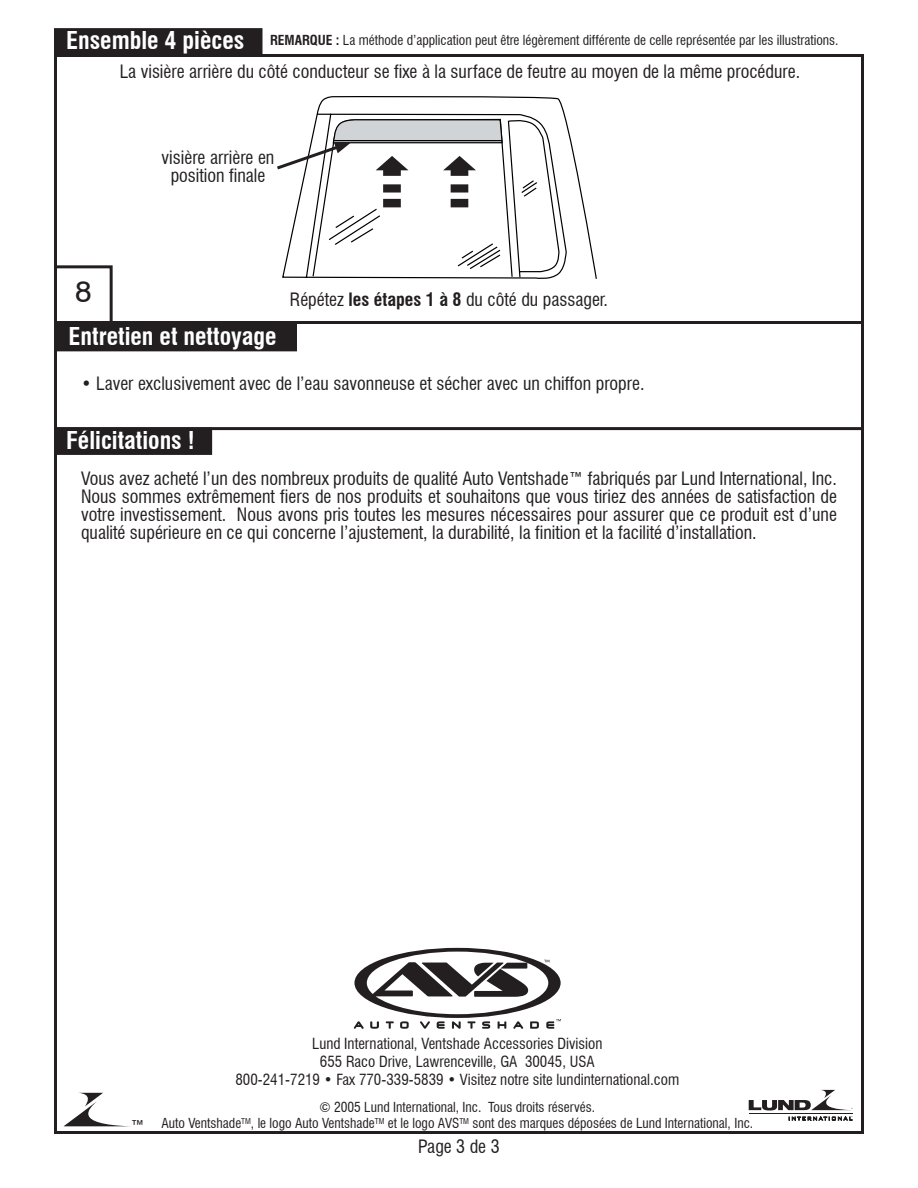
<style>
.page{position:relative;width:918px;height:1188px;background:#fff}
.page>*{position:absolute;margin:0;border:0;box-sizing:border-box;transform-origin:0 0}
.t1{font:30px "Swiss 721 BT";color:#231f20}
.t2{font:700 condensed 24px "Swiss 721 BT";color:#fff}
.t3{font:condensed 18px/18px "Swiss 721 BT";color:#231f20;text-align:justify}
.t4{font:condensed 15px/18px "Swiss 721 BT";color:#231f20;text-align:center}
.t5{font:condensed 13.5px/16.2px "Swiss 721 BT";color:#231f20;text-align:center}
.s1{font-weight:700;font-size:24px;color:#fff}
.s2{font-weight:700}
</style>
<div class="page">
<div style="left:55px;top:325px;width:241px;height:26px;background:#231f20"></div>
<div style="left:54px;top:324px;width:243px;height:27px;border:2px solid #231f20"></div>
<hr style="left:54px;top:427px;width:810px;height:3px;background:#231f20">
<div style="left:55px;top:428px;width:156px;height:26px;background:#231f20"></div>
<div style="left:54px;top:428px;width:158px;height:27px;border:2px solid #231f20"></div>
<svg style="left:354px;top:948px;width:207px;height:81px"></svg>
<svg style="left:64px;top:1093px;width:59px;height:33px"></svg>
<hr style="left:749px;top:1113px;width:103px;height:1px;background:#231f20">
<svg style="left:789px;top:1116px;width:63px;height:4px"></svg>
<svg style="left:749px;top:1090px;width:103px;height:20px"></svg>
<hr style="left:54px;top:321px;width:810px;height:3px;background:#231f20">
<div style="left:55px;top:29px;width:207px;height:26px;background:#231f20"></div>
<div style="left:54px;top:28px;width:208px;height:28px;border:2px solid #231f20"></div>
<svg style="left:282px;top:96px;width:315px;height:183px"></svg>
<svg style="left:277px;top:118px;width:226px;height:94px"></svg>
<div style="left:54px;top:265px;width:59px;height:59px;border:3px solid #231f20"></div>
<p class="t5" style="left:66px;top:32px;width:774px"><span class="s1">Ensemble 4 pièces</span> <span class="s2">REMARQUE :</span> La méthode d’application peut être légèrement différente de celle représentée par les illustrations.</p>
<p class="t3" style="left:120px;top:63px;width:682px">La visière arrière du côté conducteur se fixe à la surface de feutre au moyen de la même procédure.</p>
<p class="t3" style="left:162px;top:148px;width:114px;text-align:center">visière arrière en position finale</p>
<h1 class="t1" style="left:75px;top:273px;width:18px">8</h1>
<p class="t3" style="left:290px;top:291px;width:320px">Répétez <span class="s2">les étapes 1 à 8</span> du côté du passager.</p>
<h2 class="t2" style="left:69px;top:322px;width:209px">Entretien et nettoyage</h2>
<p class="t3" style="left:81px;top:375px;width:565px">• Laver exclusivement avec de l’eau savonneuse et sécher avec un chiffon propre.</p>
<h2 class="t2" style="left:66px;top:426px;width:130px">Félicitations !</h2>
<p class="t3" style="left:81px;top:470px;width:757px">Vous avez acheté l’un des nombreux produits de qualité Auto Ventshade™ fabriqués par Lund International, Inc.<br>Nous sommes extrêmement fiers de nos produits et souhaitons que vous tiriez des années de satisfaction de votre investissement. Nous avons pris toutes les mesures nécessaires pour assurer que ce produit est d’une qualité supérieure en ce qui concerne l’ajustement, la durabilité, la finition et la facilité d’installation.</p>
<p class="t3" style="left:130px;top:1117px;width:16px">™</p>
<p class="t4" style="left:235px;top:1034px;width:445px">Lund International, Ventshade Accessories Division<br>655 Raco Drive, Lawrenceville, GA 30045, USA<br>800-241-7219 • Fax 770-339-5839 • Visitez notre site lundinternational.com</p>
<p class="t5" style="left:161px;top:1099px;width:593px">© 2005 Lund International, Inc. Tous droits réservés.<br>Auto Ventshade<sup>TM</sup>, le logo Auto Ventshade<sup>TM</sup> et le logo AVS<sup>TM</sup> sont des marques déposées de Lund International, Inc.</p>
<p class="t3" style="left:418px;top:1138px;width:83px">Page 3 de 3</p>
</div>
